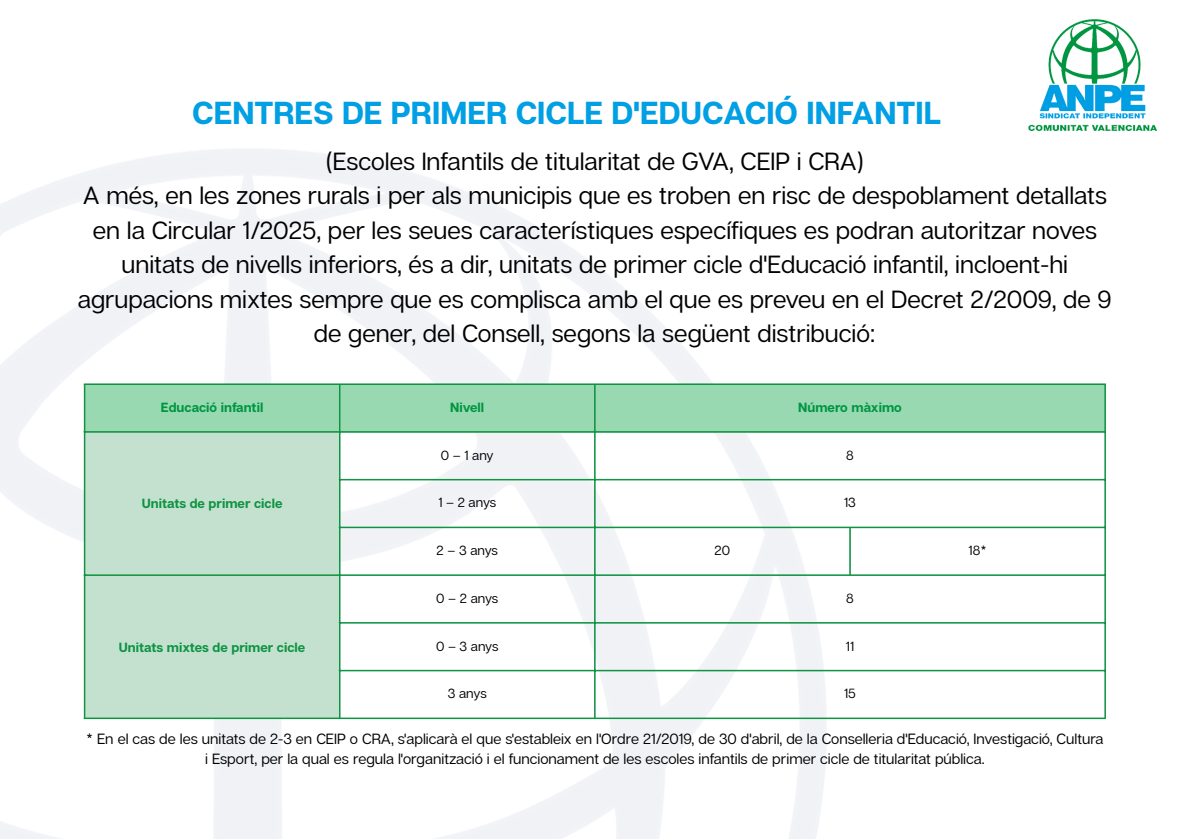
<style>
.page{position:relative;width:1191px;height:839px;background:#fff}
.page>*{position:absolute;margin:0;border:0;box-sizing:border-box;transform-origin:0 0}
.t1{font:700 31.8px "Articulat CF";color:#019fe3}
.t2{font:24.8px/34.4px "Articulat CF";color:#000;text-align:center}
.t3{font:14.8px/19.8px "Articulat CF";color:#000;text-align:center}
.t4{font:13.2px "Articulat CF";color:#000}
.t5{font:700 13.2px "Articulat CF";color:#0e9442}
.t6{font:700 13.2px "Articulat CF";color:#009640}
</style>
<div class="page">
<img style="left:1028px;top:20px;width:130px;height:111px">
<img style="left:0;top:149px;width:936px;height:689px">
<div style="left:85px;top:385px;width:1019px;height:46px;background:#98d9b2"></div>
<div style="left:85px;top:432px;width:254px;height:285px;background:#c4e1d0"></div>
<hr style="left:84px;top:385px;width:1px;height:332px;background:#0e9442">
<hr style="left:339px;top:385px;width:1px;height:332px;background:#0e9442">
<hr style="left:594px;top:385px;width:2px;height:332px;background:#0e9442">
<hr style="left:849px;top:528px;width:2px;height:46px;background:#0e9442">
<hr style="left:1104px;top:385px;width:2px;height:332px;background:#0e9442">
<hr style="left:84px;top:383px;width:1022px;height:2px;background:#0e9442">
<hr style="left:84px;top:431px;width:1022px;height:1px;background:#0e9442">
<hr style="left:339px;top:479px;width:767px;height:1px;background:#0e9442">
<hr style="left:339px;top:526px;width:767px;height:2px;background:#0e9442">
<hr style="left:84px;top:574px;width:1022px;height:2px;background:#0e9442">
<hr style="left:339px;top:622px;width:767px;height:1px;background:#0e9442">
<hr style="left:339px;top:669px;width:767px;height:2px;background:#0e9442">
<hr style="left:84px;top:717px;width:1022px;height:2px;background:#0e9442">
<p class="t1" style="left:192px;top:92px;width:751px">CENTRES DE PRIMER CICLE D'EDUCACIÓ INFANTIL</p>
<p class="t2" style="left:78px;top:143px;width:1035px">(Escoles Infantils de titularitat de GVA, CEIP i CRA)<br>A més, en les zones rurals i per als municipis que es troben en risc de despoblament detallats en la Circular 1/2025, per les seues característiques específiques es podran autoritzar noves unitats de nivells inferiors, és a dir, unitats de primer cicle d'Educació infantil, incloent-hi agrupacions mixtes sempre que es complisca amb el que es preveu en el Decret 2/2009, de 9 de gener, del Consell, segons la següent distribució:</p>
<p class="t6" style="left:161px;top:399px;width:104px">Educació infantil</p>
<h1 class="t6" style="left:450px;top:399px;width:35px">Nivell</h1>
<p class="t6" style="left:798px;top:399px;width:105px">Número màximo</p>
<h2 class="t5" style="left:142px;top:495px;width:142px">Unitats de primer cicle</h2>
<p class="t5" style="left:119px;top:638px;width:188px">Unitats mixtes de primer cicle</p>
<p class="t4" style="left:441px;top:447px;width:54px">0–1any</p>
<p class="t4" style="left:846px;top:447px;width:9px">8</p>
<p class="t4" style="left:438px;top:494px;width:59px">1 – 2 anys</p>
<p class="t4" style="left:844px;top:494px;width:13px">13</p>
<p class="t4" style="left:437px;top:542px;width:63px">2 – 3 anys</p>
<p class="t4" style="left:715px;top:542px;width:17px">20</p>
<p class="t4" style="left:969px;top:542px;width:20px">18*</p>
<p class="t4" style="left:436px;top:590px;width:63px">0 – 2 anys</p>
<p class="t4" style="left:846px;top:590px;width:9px">8</p>
<p class="t4" style="left:436px;top:637px;width:64px">0 – 3 anys</p>
<p class="t4" style="left:846px;top:637px;width:10px">11</p>
<p class="t4" style="left:448px;top:685px;width:40px">3 anys</p>
<p class="t4" style="left:844px;top:685px;width:13px">15</p>
<p class="t3" style="left:86px;top:728px;width:1019px">* En el cas de les unitats de 2-3 en CEIP o CRA, s'aplicarà el que s'estableix en l'Ordre 21/2019, de 30 d'abril, de la Conselleria d'Educació, Investigació, Cultura i Esport, per la qual es regula l'organització i el funcionament de les escoles infantils de primer cicle de titularitat pública.</p>
</div>
